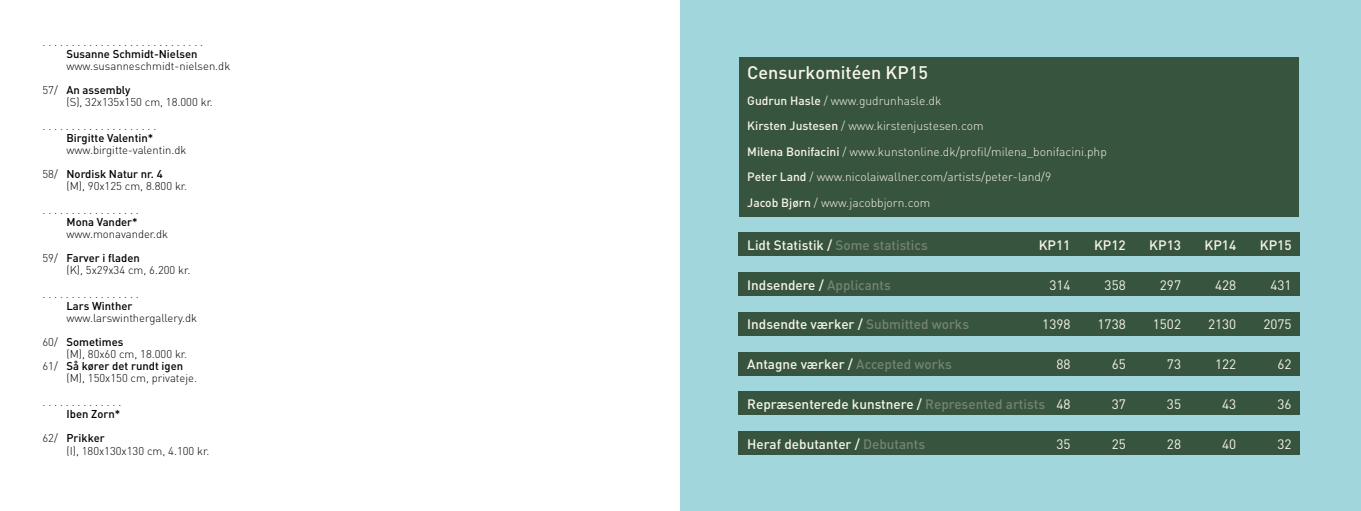
<style>
.page{position:relative;width:1361px;height:511px;background:#fff}
.page>*{position:absolute;margin:0;border:0;box-sizing:border-box;transform-origin:0 0}
.t1{font:500 18px "DIN Pro";color:#f7f5eb}
.t2{font:500 13.5px "DIN Pro";color:#f7f5eb}
.t3{font:13.5px "DIN Pro";color:#f7f5eb}
.t4{font:300 12px/25.5px "DIN Pro";color:#f7f5eb}
.t5{font:300 11.25px/24px "DIN Pro";color:#000}
.t6{font:500 11.25px/24px "DIN Pro";color:#000}
.s1{font-weight:500}
.s2{font-weight:300}
.s3{color:#758372}
.s4{font-weight:400}
</style>
<div class="page">
<div style="left:680px;top:0;width:681px;height:510px;background:#a1d6dc"></div>
<div style="left:739px;top:57px;width:560px;height:159px;background:#37543e"></div>
<div style="left:739px;top:232px;width:561px;height:23px;background:#37543e"></div>
<div style="left:739px;top:272px;width:561px;height:23px;background:#37543e"></div>
<div style="left:739px;top:312px;width:561px;height:23px;background:#37543e"></div>
<div style="left:739px;top:351px;width:561px;height:24px;background:#37543e"></div>
<div style="left:739px;top:391px;width:561px;height:23px;background:#37543e"></div>
<div style="left:739px;top:431px;width:561px;height:23px;background:#37543e"></div>
<p class="t5" style="left:43px;top:29px;width:162px">. . . . . . . . . . . . . . . . . . . . . . . . . . . .</p>
<p class="t6" style="left:67px;top:41px;width:133px">Susanne Schmidt-Nielsen</p>
<p class="t5" style="left:43px;top:53px;width:189px;text-indent:24px">www.susanneschmidt-nielsen.dk<br>57/ <span class="s1">An assembly</span></p>
<p class="t5" style="left:43px;top:89px;width:172px;text-indent:24px">(S), 32x135x150 cm, 18.000 kr. . . . . . . . . . . . . . . . . . . . .</p>
<p class="t6" style="left:67px;top:125px;width:88px">Birgitte Valentin*</p>
<p class="t5" style="left:43px;top:137px;width:145px;text-indent:24px">www.birgitte-valentin.dk<br>58/ <span class="s1">Nordisk Natur nr. 4</span></p>
<p class="t5" style="left:43px;top:173px;width:146px;text-indent:24px">(M), 90x125 cm, 8.800 kr. . . . . . . . . . . . . . . . . .</p>
<p class="t6" style="left:67px;top:209px;width:73px">Mona Vander*</p>
<p class="t5" style="left:43px;top:221px;width:127px;text-indent:24px">www.monavander.dk<br>59/ <span class="s1">Farver i fladen</span></p>
<p class="t5" style="left:43px;top:257px;width:149px;text-indent:24px">(K), 5x29x34 cm, 6.200 kr. . . . . . . . . . . . . . . . . .</p>
<p class="t6" style="left:67px;top:293px;width:67px">Lars Winther</p>
<p class="t5" style="left:43px;top:305px;width:156px;text-indent:24px">www.larswinthergallery.dk<br>60/ <span class="s1">Sometimes</span></p>
<p class="t5" style="left:67px;top:341px;width:122px">(M), 80x60 cm, 18.000 kr.</p>
<p class="t6" style="left:43px;top:353px;width:142px"><span class="s2">61/</span> Så kører det rundt igen</p>
<p class="t5" style="left:67px;top:365px;width:132px">(M), 150x150 cm, privateje.</p>
<p class="t5" style="left:43px;top:389px;width:80px">. . . . . . . . . . . . . .</p>
<p class="t6" style="left:43px;top:401px;width:79px;text-indent:24px">Iben Zorn*<br><span class="s2">62/</span> Prikker</p>
<p class="t5" style="left:67px;top:437px;width:144px">(I), 180x130x130 cm, 4.100 kr.</p>
<h1 class="t1" style="left:747px;top:60px;width:182px">Censurkomitéen KP15</h1>
<p class="t4" style="left:747px;top:87px;width:361px"><span class="s1">Gudrun Hasle</span> / www.gudrunhasle.dk<br><span class="s1">Kirsten Justesen</span> / www.kirstenjustesen.com<br><span class="s1">Milena Bonifacini</span> / www.kunstonline.dk/profil/milena_bonifacini.php <span class="s1">Peter Land</span> / www.nicolaiwallner.com/artists/peter-land/9<br><span class="s1">Jacob Bjørn</span> / www.jacobbjorn.com</p>
<p class="t2" style="left:747px;top:235px;width:182px">Lidt Statistik / <span class="s3">Some statistics</span></p>
<p class="t2" style="left:1038px;top:235px;width:33px">KP11</p>
<p class="t2" style="left:1094px;top:235px;width:33px">KP12</p>
<p class="t2" style="left:1149px;top:235px;width:33px">KP13</p>
<p class="t2" style="left:1204px;top:235px;width:33px">KP14</p>
<p class="t2" style="left:1260px;top:235px;width:33px">KP15</p>
<p class="t2" style="left:747px;top:275px;width:145px">Indsendere / <span class="s3">Applicants</span></p>
<p class="t3" style="left:1049px;top:275px;width:23px">314</p>
<p class="t3" style="left:1104px;top:275px;width:23px">358</p>
<p class="t3" style="left:1160px;top:275px;width:23px">297</p>
<p class="t3" style="left:1215px;top:275px;width:23px">428</p>
<p class="t3" style="left:1270px;top:275px;width:23px">431</p>
<p class="t2" style="left:747px;top:315px;width:223px">Indsendte værker / <span class="s3">Submitted works</span></p>
<p class="t3" style="left:1042px;top:315px;width:30px">1398</p>
<p class="t3" style="left:1097px;top:315px;width:30px">1738</p>
<p class="t3" style="left:1153px;top:315px;width:30px">1502</p>
<p class="t3" style="left:1208px;top:315px;width:30px">2130</p>
<p class="t3" style="left:1263px;top:315px;width:30px">2075</p>
<p class="t2" style="left:747px;top:355px;width:206px">Antagne værker / <span class="s3">Accepted works</span></p>
<p class="t3" style="left:1056px;top:355px;width:16px">88</p>
<p class="t3" style="left:1111px;top:355px;width:16px">65</p>
<p class="t3" style="left:1167px;top:355px;width:16px">73</p>
<p class="t3" style="left:1215px;top:355px;width:23px">122</p>
<p class="t3" style="left:1277px;top:355px;width:16px">62</p>
<p class="t2" style="left:747px;top:394px;width:325px">Repræsenterede kunstnere / <span class="s3">Represented artists</span> <span class="s4">48</span></p>
<p class="t3" style="left:1111px;top:394px;width:16px">37</p>
<p class="t3" style="left:1167px;top:394px;width:16px">35</p>
<p class="t3" style="left:1222px;top:394px;width:16px">43</p>
<p class="t3" style="left:1277px;top:394px;width:16px">36</p>
<p class="t2" style="left:747px;top:434px;width:180px">Heraf debutanter / <span class="s3">Debutants</span></p>
<p class="t3" style="left:1056px;top:434px;width:16px">35</p>
<p class="t3" style="left:1111px;top:434px;width:16px">25</p>
<p class="t3" style="left:1167px;top:434px;width:16px">28</p>
<p class="t3" style="left:1222px;top:434px;width:16px">40</p>
<p class="t3" style="left:1277px;top:434px;width:16px">32</p>
</div>
